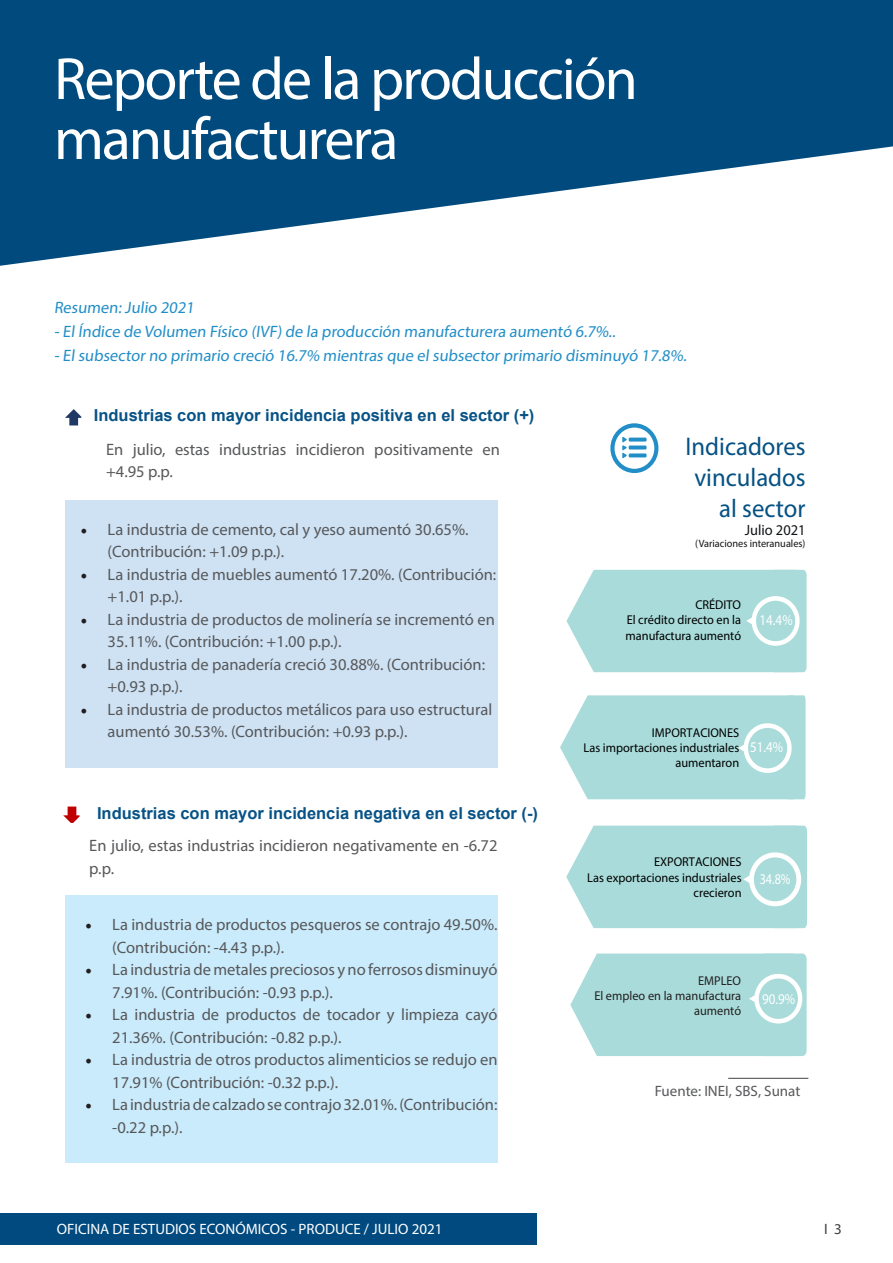
<style>
.page{position:relative;width:893px;height:1263px;background:#fff}
.page>*{position:absolute;margin:0;border:0;box-sizing:border-box;transform-origin:0 0}
.t1{font:60px/60px "Myriad Pro";letter-spacing:-.035em;color:#fff}
.t2{font:700 25.65px/30.8px "Pluto Sans Cond";color:#055183;text-align:right}
.t3{font:16.5px/22.5px "Myriad Pro";color:#57585a}
.t4{font:16.5px "Myriad Pro";color:#228ec8}
.t5{font:700 16.5px "Arial";color:#075286}
.t6{font:15px "Myriad Pro";color:#fff}
.t7{font:15px "Myriad Pro";color:#57585a}
.t8{font:15px "Myriad Pro";color:#3e3e3f}
.t9{font:700 14.85px "Pluto Sans Cond";color:#fff;scale:.87 1}
.t10{font:700 14.85px "Pluto Sans Cond";color:#111416}
.t11{font:700 14.85px "Pluto Sans Cond";color:#fff;scale:.82 1}
.t12{font:700 12.75px/15.3px "Pluto Sans Cond";color:#000001;text-align:justify}
.t13{font:12.75px/15.3px "Pluto Sans Cond";color:#000001;text-align:right}
.t14{font:700 12.75px/15.3px "Pluto Sans Cond";color:#231f20;text-align:right}
.t15{font:300 10.65px "Pluto Sans Cond";color:#111416}
.s1{font-family:"Minion Pro";font-size:18px;color:#231f20}
.s2{font-weight:400}
.s3{font-weight:700}
</style>
<div class="page">
<div style="left:0;top:1213px;width:536px;height:32px;background:#004a7f"></div>
<svg style="left:0;top:0;width:893px;height:266px;fill:#004a7d"></svg>
<svg style="left:612px;top:425px;width:44px;height:46px"></svg>
<div style="left:610px;top:423px;width:48px;height:50px;border:4px solid #228ec8;border-radius:50%"></div>
<svg style="left:622px;top:437px;width:25px;height:21px"></svg>
<svg style="left:566px;top:826px;width:241px;height:102px;background:#afdedc"></svg>
<svg style="left:566px;top:570px;width:241px;height:102px;background:#afdedc"></svg>
<svg style="left:560px;top:695px;width:245px;height:104px;background:#afdedc"></svg>
<svg style="left:570px;top:953px;width:237px;height:103px;background:#b0dedc"></svg>
<hr style="left:728px;top:1078px;width:80px;height:1px;background:#57585a">
<div style="left:65px;top:500px;width:432px;height:267px;background:#cee2f4"></div>
<svg style="left:65px;top:409px;width:16px;height:16px"></svg>
<svg style="left:63px;top:806px;width:17px;height:17px"></svg>
<div style="left:66px;top:895px;width:431px;height:268px;background:#caebfb"></div>
<p class="t1" style="left:54px;top:48px;width:585px">Reporte de la producción manufacturera</p>
<p class="t4" style="left:54px;top:297px;width:144px">Resumen: Julio 2021</p>
<p class="t4" style="left:54px;top:321px;width:565px">- El Índice de Volumen Físico (IVF) de la producción manufacturera aumentó 6.7%..</p>
<p class="t4" style="left:54px;top:345px;width:636px">- El subsector no primario creció 16.7% mientras que el subsector primario disminuyó 17.8%.</p>
<p class="t5" style="left:94px;top:404px;width:442px">Industrias con mayor incidencia positiva en el sector (+)</p>
<p class="t3" style="left:106px;top:438px;width:395px">En julio, estas industrias incidieron positivamente en +4.95 p.p.</p>
<p class="t3" style="left:108px;top:518px;width:362px;text-indent:-27px"><span class="s1">•</span> La industria de cemento, cal y yeso aumentó 30.65%. (Contribución: +1.09 p.p.).</p>
<p class="t3" style="left:108px;top:563px;width:390px;text-indent:-27px"><span class="s1">•</span> La industria de muebles aumentó 17.20%. (Contribución: +1.01 p.p.).</p>
<p class="t3" style="left:108px;top:608px;width:389px;text-indent:-27px"><span class="s1">•</span> La industria de productos de molinería se incrementó en<br>35.11%. (Contribución: +1.00 p.p.).</p>
<p class="t3" style="left:108px;top:653px;width:379px;text-indent:-27px"><span class="s1">•</span> La industria de panadería creció 30.88%. (Contribución: +0.93 p.p.).</p>
<p class="t3" style="left:108px;top:698px;width:386px;text-indent:-27px"><span class="s1">•</span> La industria de productos metálicos para uso estructural aumentó 30.53%. (Contribución: +0.93 p.p.).</p>
<p class="t5" style="left:97px;top:802px;width:443px">Industrias con mayor incidencia negativa en el sector (-)</p>
<p class="t3" style="left:89px;top:834px;width:410px">En julio, estas industrias incidieron negativamente en -6.72 p.p.</p>
<p class="t3" style="left:112px;top:913px;width:387px;text-indent:-27px"><span class="s1">•</span> La industria de productos pesqueros se contrajo 49.50%. (Contribución: -4.43 p.p.).</p>
<p class="t3" style="left:112px;top:958px;width:387px;text-indent:-27px"><span class="s1">•</span> La industria de metales preciosos y no ferrosos disminuyó<br>7.91%. (Contribución: -0.93 p.p.).</p>
<p class="t3" style="left:112px;top:1003px;width:387px;text-indent:-27px"><span class="s1">•</span> La industria de productos de tocador y limpieza cayó<br>21.36%. (Contribución: -0.82 p.p.).</p>
<p class="t3" style="left:112px;top:1048px;width:387px;text-indent:-27px"><span class="s1">•</span> La industria de otros productos alimenticios se redujo en<br>17.91% (Contribución: -0.32 p.p.).</p>
<p class="t3" style="left:112px;top:1093px;width:387px;text-indent:-27px"><span class="s1">•</span> La industria de calzado se contrajo 32.01%. (Contribución: -0.22 p.p.).</p>
<p class="t2" style="left:685px;top:431px;width:122px">Indicadores vinculados al sector</p>
<p class="t10" style="left:745px;top:520px;width:62px">Julio 2021</p>
<p class="t15" style="left:695px;top:537px;width:112px">(Variaciones interanuales)</p>
<p class="t12" style="left:625px;top:597px;width:117px;text-indent:70px">CRÉDITO El crédito directo en la manufactura aumentó</p>
<p class="t9" style="left:759px;top:611px;width:40px">14.4%</p>
<p class="t12" style="left:584px;top:724px;width:157px;text-align:right">IMPORTACIONES<br>Las importaciones industriales <span class="s2">aumentaron</span></p>
<p class="t9" style="left:750px;top:738px;width:40px">51.4%</p>
<p class="t13" style="left:587px;top:854px;width:156px"><span class="s3">EXPORTACIONES<br></span>Las exportaciones industriales crecieron</p>
<p class="t11" style="left:760px;top:870px;width:39px">34.8%</p>
<p class="t14" style="left:594px;top:972px;width:148px">EMPLEO<br>El empleo en la manufactura <span class="s2">aumentó</span></p>
<p class="t9" style="left:762px;top:990px;width:40px">90.9%</p>
<p class="t7" style="left:655px;top:1082px;width:147px">Fuente: INEI, SBS, Sunat</p>
<p class="t6" style="left:57px;top:1220px;width:387px">OFICINA DE ESTUDIOS ECONÓMICOS - PRODUCE / JULIO 2021</p>
<p class="t8" style="left:824px;top:1220px;width:19px">I 3</p>
</div>
